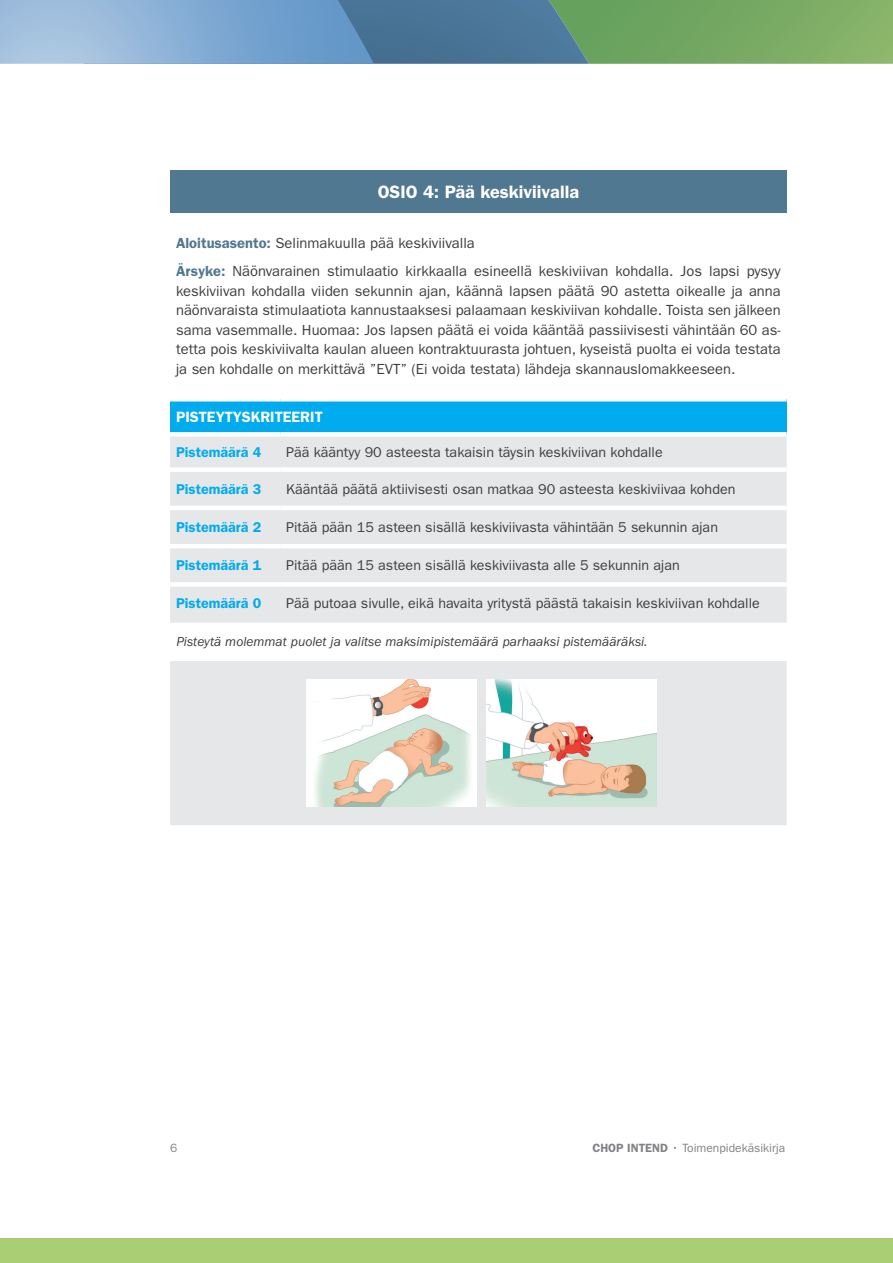
<style>
.page{position:relative;width:893px;height:1263px;background:#fff}
.page>*{position:absolute;margin:0;border:0;box-sizing:border-box;transform-origin:0 0}
.t1{font:600 18px "ITC Franklin Gothic Std";color:#fff}
.t2{font:600 15px "ITC Franklin Gothic Std";color:#fff}
.t3{font:14.7px/19.5px "ITC Franklin Gothic Std";color:#3e3e3f;text-align:justify}
.t4{font:14.25px "ITC Franklin Gothic Std";color:#3e3e3f}
.t5{font:600 14.25px "ITC Franklin Gothic Std";color:#00aced}
.t6{font:italic 13.5px "ITC Franklin Gothic Std";color:#3e3e3f}
.t7{font:12px "ITC Franklin Gothic Std";color:#808285}
.s1{font-weight:600;color:#517891}
.s2{font-weight:600}
</style>
<div class="page">
<svg style="left:0;top:0;width:893px;height:64px;background:#739f9d"></svg>
<div style="left:0;top:1238px;width:893px;height:25px;background:#a9ce73"></div>
<div style="left:170px;top:170px;width:617px;height:43px;background:#517891"></div>
<div style="left:170px;top:399px;width:617px;height:35px;background:#00aced"></div>
<svg style="left:170px;top:437px;width:617px;height:388px;background:#e9eaeb"></svg>
<hr style="left:170px;top:397px;width:110px;height:4px;background:#fff">
<hr style="left:280px;top:397px;width:507px;height:4px;background:#fff">
<div style="left:170px;top:432px;width:110px;height:5px;background:#fff"></div>
<div style="left:280px;top:432px;width:507px;height:5px;background:#fff"></div>
<div style="left:170px;top:467px;width:110px;height:5px;background:#fff"></div>
<div style="left:280px;top:467px;width:507px;height:5px;background:#fff"></div>
<hr style="left:170px;top:506px;width:110px;height:4px;background:#fff">
<hr style="left:280px;top:506px;width:507px;height:4px;background:#fff">
<hr style="left:170px;top:544px;width:110px;height:4px;background:#fff">
<hr style="left:280px;top:544px;width:507px;height:4px;background:#fff">
<div style="left:170px;top:582px;width:110px;height:5px;background:#fff"></div>
<div style="left:280px;top:582px;width:507px;height:5px;background:#fff"></div>
<img style="left:306px;top:679px;width:170px;height:128px">
<img style="left:487px;top:679px;width:170px;height:128px">
<p class="t1" style="left:378px;top:181px;width:203px">OSIO 4: Pää keskiviivalla</p>
<p class="t3" style="left:176px;top:234px;width:300px"><span class="s1">Aloitusasento:</span> Selinmakuulla pää keskiviivalla</p>
<p class="t3" style="left:176px;top:262px;width:606px"><span class="s1">Ärsyke:</span> Näönvarainen stimulaatio kirkkaalla esineellä keskiviivan kohdalla. Jos lapsi pysyy keskiviivan kohdalla viiden sekunnin ajan, käännä lapsen päätä 90 astetta oikealle ja anna näönvaraista stimulaatiota kannustaaksesi palaamaan keskiviivan kohdalle. Toista sen jälkeen sama vasemmalle. Huomaa: Jos lapsen päätä ei voida kääntää passiivisesti vähintään 60 as&shy;tetta pois keskiviivalta kaulan alueen kontraktuurasta johtuen, kyseistä puolta ei voida testata ja sen kohdalle on merkittävä ”EVT” (Ei voida testata) lähdeja skannauslomakkeeseen.</p>
<p class="t2" style="left:176px;top:408px;width:148px">PISTEYTYSKRITEERIT</p>
<p class="t5" style="left:176px;top:444px;width:87px">Pistemäärä 4</p>
<p class="t4" style="left:286px;top:444px;width:378px">Pää kääntyy 90 asteesta takaisin täysin keskiviivan kohdalle</p>
<p class="t5" style="left:176px;top:480px;width:87px">Pistemäärä 3</p>
<p class="t4" style="left:286px;top:481px;width:451px">Kääntää päätä aktiivisesti osan matkaa 90 asteesta keskiviivaa kohden</p>
<p class="t5" style="left:176px;top:519px;width:87px">Pistemäärä 2</p>
<p class="t4" style="left:286px;top:519px;width:433px">Pitää pään 15 asteen sisällä keskiviivasta vähintään 5 sekunnin ajan</p>
<p class="t5" style="left:176px;top:557px;width:87px">Pistemäärä 1</p>
<p class="t4" style="left:286px;top:557px;width:395px">Pitää pään 15 asteen sisällä keskiviivasta alle 5 sekunnin ajan</p>
<p class="t5" style="left:176px;top:595px;width:87px">Pistemäärä 0</p>
<p class="t4" style="left:286px;top:595px;width:475px">Pää putoaa sivulle, eikä havaita yritystä päästä takaisin keskiviivan kohdalle</p>
<p class="t6" style="left:176px;top:634px;width:473px">Pisteytä molemmat puolet ja valitse maksimipistemäärä parhaaksi pistemääräksi.</p>
<p class="t7" style="left:170px;top:1141px;width:9px">6</p>
<p class="t7" style="left:592px;top:1141px;width:194px"><span class="s2">CHOP INTEND</span> • Toimenpidekäsikirja</p>
</div>
